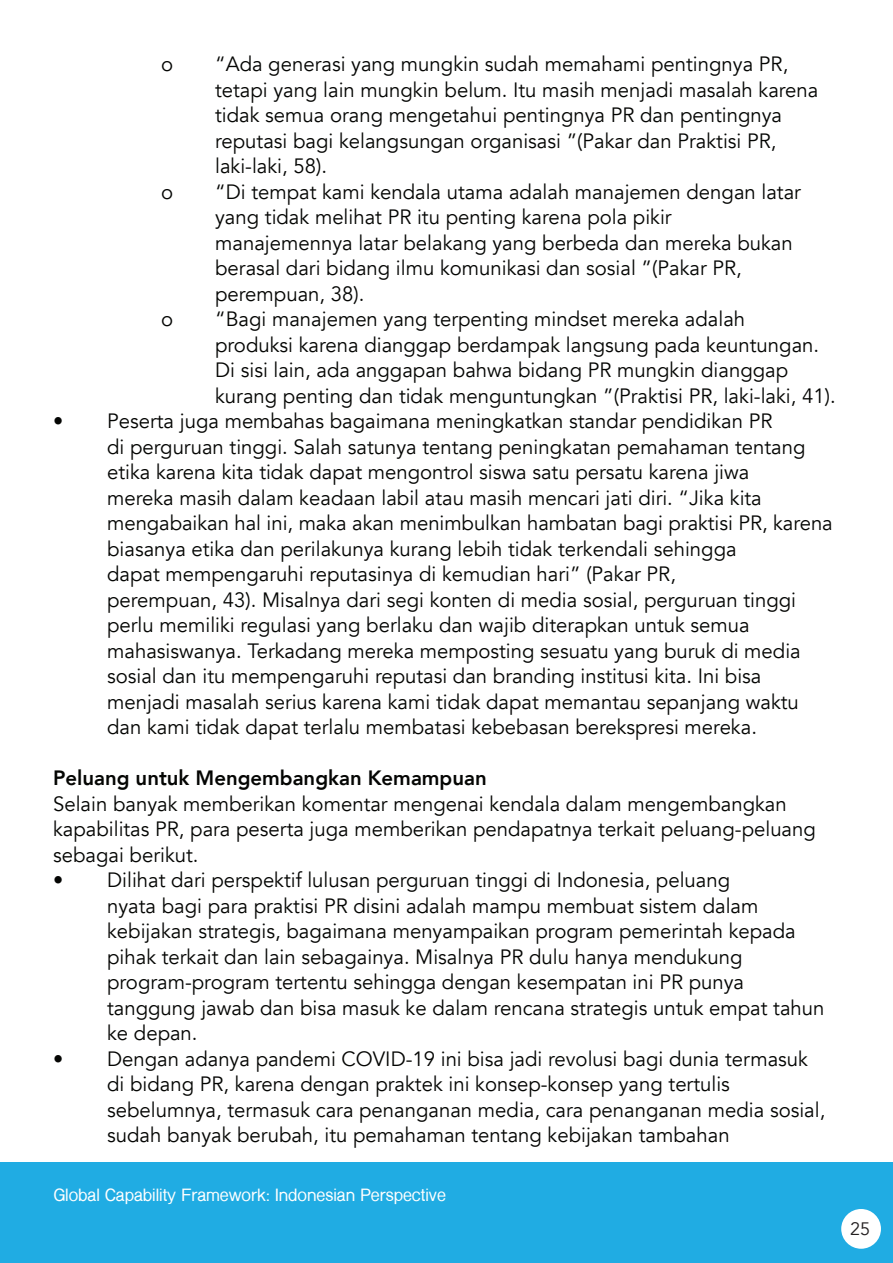
<style>
.page{position:relative;width:893px;height:1263px;background:#fff}
.page>*{position:absolute;margin:0;border:0;box-sizing:border-box;transform-origin:0 0}
.t1{font:20.7px/25.5px "Avenir";color:#040503}
.t2{font:800 20.7px "Avenir";color:#040503}
.t3{font:18px "Avenir";color:#231f20}
.t4{font:700 16.5px "Shree Dev 0714";color:#fff}
</style>
<div class="page">
<div style="left:1px;top:1163px;width:892px;height:100px;background:#20ace3"></div>
<div style="left:841px;top:1209px;width:40px;height:40px;background:#fff;border-radius:50%"></div>
<p class="t1" style="left:161px;top:52px;width:14px">o</p>
<p class="t1" style="left:215px;top:52px;width:575px">“Ada generasi yang mungkin sudah memahami pentingnya PR,</p>
<p class="t1" style="left:215px;top:77px;width:605px">tetapi yang lain mungkin belum. Itu masih menjadi masalah karena tidak semua orang mengetahui pentingnya PR dan pentingnya</p>
<p class="t1" style="left:215px;top:128px;width:563px">reputasi bagi kelangsungan organisasi ”(Pakar dan Praktisi PR,</p>
<p class="t1" style="left:215px;top:154px;width:113px">laki-laki, 58).</p>
<p class="t1" style="left:161px;top:179px;width:14px">o</p>
<p class="t1" style="left:215px;top:179px;width:587px">“Di tempat kami kendala utama adalah manajemen dengan latar yang tidak melihat PR itu penting karena pola pikir</p>
<p class="t1" style="left:215px;top:230px;width:579px">manajemennya latar belakang yang berbeda dan mereka bukan</p>
<p class="t1" style="left:215px;top:256px;width:528px">berasal dari bidang ilmu komunikasi dan sosial ”(Pakar PR,</p>
<p class="t1" style="left:215px;top:281px;width:151px">perempuan, 38).</p>
<p class="t1" style="left:161px;top:307px;width:14px">o</p>
<p class="t1" style="left:215px;top:307px;width:532px">“Bagi manajemen yang terpenting mindset mereka adalah</p>
<p class="t1" style="left:215px;top:332px;width:622px">produksi karena dianggap berdampak langsung pada keuntungan.<br>Di sisi lain, ada anggapan bahwa bidang PR mungkin dianggap kurang penting dan tidak menguntungkan ”(Praktisi PR, laki-laki, 41).</p>
<p class="t1" style="left:53px;top:409px;width:721px">• Peserta juga membahas bagaimana meningkatkan standar pendidikan PR</p>
<p class="t1" style="left:107px;top:434px;width:700px">di perguruan tinggi. Salah satunya tentang peningkatan pemahaman tentang etika karena kita tidak dapat mengontrol siswa satu persatu karena jiwa</p>
<p class="t1" style="left:107px;top:485px;width:656px">mereka masih dalam keadaan labil atau masih mencari jati diri. “Jika kita</p>
<p class="t1" style="left:107px;top:511px;width:727px">mengabaikan hal ini, maka akan menimbulkan hambatan bagi praktisi PR, karena biasanya etika dan perilakunya kurang lebih tidak terkendali sehingga</p>
<p class="t1" style="left:107px;top:562px;width:570px">dapat mempengaruhi reputasinya di kemudian hari” (Pakar PR,</p>
<p class="t1" style="left:107px;top:587px;width:690px">perempuan, 43). Misalnya dari segi konten di media sosial, perguruan tinggi perlu memiliki regulasi yang berlaku dan wajib diterapkan untuk semua</p>
<p class="t1" style="left:107px;top:638px;width:695px">mahasiswanya. Terkadang mereka memposting sesuatu yang buruk di media</p>
<p class="t1" style="left:107px;top:664px;width:693px">sosial dan itu mempengaruhi reputasi dan branding institusi kita. Ini bisa menjadi masalah serius karena kami tidak dapat memantau sepanjang waktu dan kami tidak dapat terlalu membatasi kebebasan berekspresi mereka.</p>
<p class="t2" style="left:53px;top:762px;width:435px">Peluang untuk Mengembangkan Kemampuan</p>
<p class="t1" style="left:53px;top:791px;width:764px">Selain banyak memberikan komentar mengenai kendala dalam mengembangkan kapabilitas PR, para peserta juga memberikan pendapatnya terkait peluang-peluang sebagai berikut.</p>
<p class="t1" style="left:53px;top:868px;width:678px">• Dilihat dari perspektif lulusan perguruan tinggi di Indonesia, peluang</p>
<p class="t1" style="left:107px;top:893px;width:653px">nyata bagi para praktisi PR disini adalah mampu membuat sistem dalam</p>
<p class="t1" style="left:107px;top:919px;width:690px">kebijakan strategis, bagaimana menyampaikan program pemerintah kepada pihak terkait dan lain sebagainya. Misalnya PR dulu hanya mendukung</p>
<p class="t1" style="left:107px;top:970px;width:638px">program-program tertentu sehingga dengan kesempatan ini PR punya</p>
<p class="t1" style="left:107px;top:995px;width:719px">tanggung jawab dan bisa masuk ke dalam rencana strategis untuk empat tahun ke depan.</p>
<p class="t1" style="left:53px;top:1046px;width:756px">• Dengan adanya pandemi COVID-19 ini bisa jadi revolusi bagi dunia termasuk</p>
<p class="t1" style="left:107px;top:1072px;width:624px">di bidang PR, karena dengan praktek ini konsep-konsep yang tertulis</p>
<p class="t1" style="left:107px;top:1097px;width:720px">sebelumnya, termasuk cara penanganan media, cara penanganan media sosial, sudah banyak berubah, itu pemahaman tentang kebijakan tambahan</p>
<p class="t4" style="left:54px;top:1185px;width:394px">Global Capability Framework: Indonesian Perspective</p>
<p class="t3" style="left:850px;top:1218px;width:22px">25</p>
</div>
